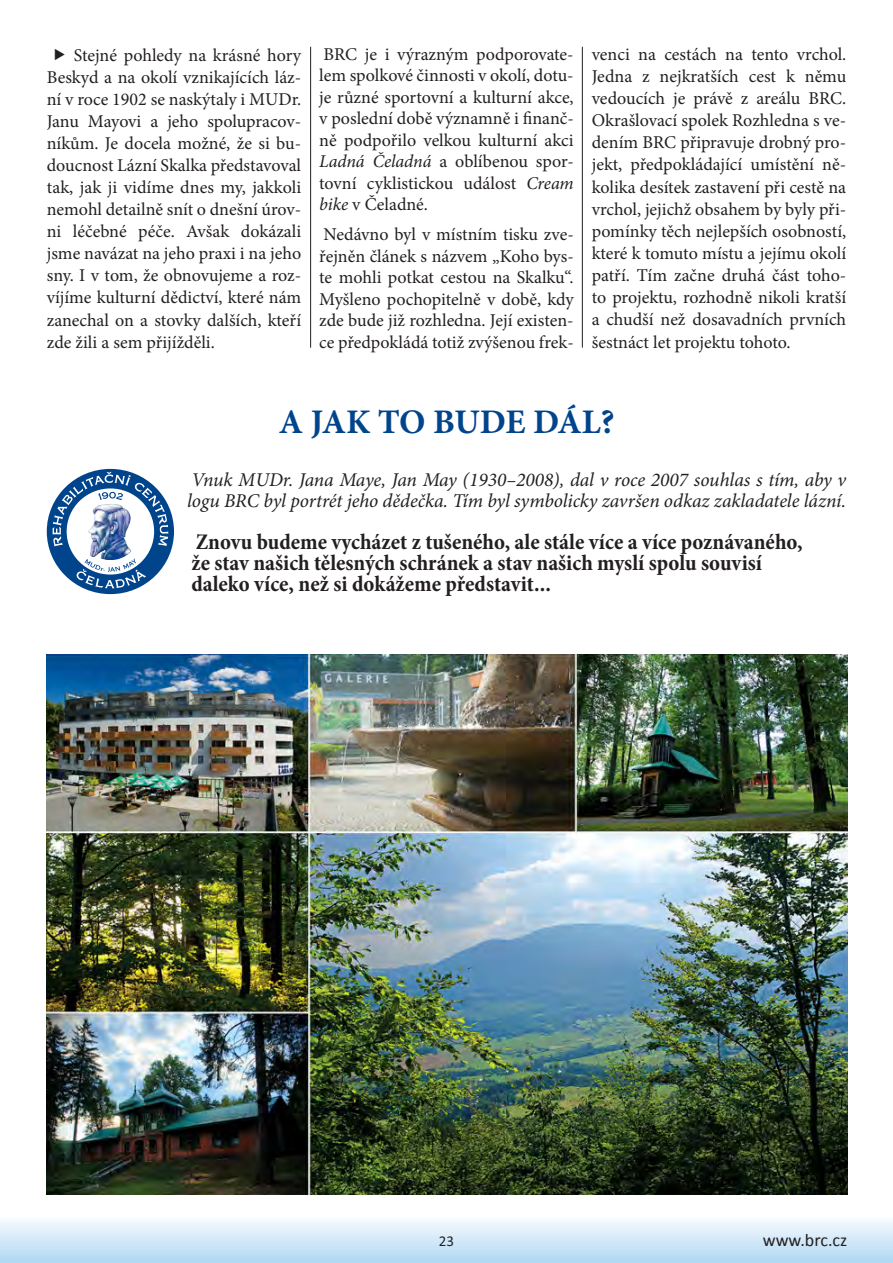
<style>
.page{position:relative;width:893px;height:1263px;background:#fff}
.page>*{position:absolute;margin:0;border:0;box-sizing:border-box;transform-origin:0 0}
.t1{font:700 34.5px "Minion Pro";letter-spacing:-.015em;color:#00448c}
.t2{font:700 condensed 22.5px/21px "Minion Pro";color:#231f20}
.t3{font:italic 19.5px/21px "Minion Pro";letter-spacing:-.005em;color:#231f20}
.t4{font:18px/22px "Minion Pro";color:#231f20;text-align:justify}
.t5{font:18px "Calibri";color:#231f20}
.s1{font-style:italic}
</style>
<div class="page">
<div style="left:0;top:1216px;width:893px;height:47px;background:linear-gradient(to bottom,#fcfcfe,#aed7f3)"></div>
<svg style="left:47px;top:469px;width:127px;height:125px"></svg>
<img style="left:47px;top:654px;width:800px;height:541px">
<hr style="left:582px;top:47px;width:1px;height:301px;background:#231f20">
<hr style="left:310px;top:47px;width:1px;height:301px;background:#231f20">
<svg style="left:440px;top:1236px;width:13px;height:10px"></svg>
<p class="t4" style="left:47px;top:45px;width:256px;text-indent:27px">Stejné pohledy na krásné hory Beskyd a na okolí vznikajících láz&shy;ní v roce 1902 se naskýtaly i MUDr.<br>Janu Mayovi a jeho spolupracov&shy;níkům. Je docela možné, že si bu&shy;doucnost Lázní Skalka představoval tak, jak ji vidíme dnes my, jakkoli nemohl detailně snít o dnešní úrov&shy;ni léčebné péče. Avšak dokázali jsme navázat na jeho praxi i na jeho sny. I v tom, že obnovujeme a roz&shy;víjíme kulturní dědictví, které nám zanechal on a stovky dalších, kteří zde žili a sem přijížděli.</p>
<p class="t4" style="left:319px;top:45px;width:256px;line-height:21.5px">BRC je i výrazným podporovate&shy;lem spolkové činnosti v okolí, dotu&shy;je různé sportovní a kulturní akce, v poslední době významně i finanč&shy;ně podpořilo velkou kulturní akci <span class="s1">Ladná Čeladná</span> a oblíbenou spor&shy;tovní cyklistickou událost <span class="s1">Cream bike</span> v Čeladné.</p>
<p class="t4" style="left:319px;top:225px;width:256px;line-height:21.5px">Nedávno byl v místním tisku zve&shy;řejněn článek s názvem „Koho bys&shy;te mohli potkat cestou na Skalku“.<br>Myšleno pochopitelně v době, kdy zde bude již rozhledna. Její existen&shy;ce předpokládá totiž zvýšenou frek-</p>
<p class="t4" style="left:592px;top:44px;width:256px">venci na cestách na tento vrchol.<br>Jedna z nejkratších cest k němu vedoucích je právě z areálu BRC.<br>Okrašlovací spolek Rozhledna s ve&shy;dením BRC připravuje drobný pro&shy;jekt, předpokládající umístění ně&shy;kolika desítek zastavení při cestě na vrchol, jejichž obsahem by byly při&shy;pomínky těch nejlepších osobností, které k tomuto místu a jejímu okolí patří. Tím začne druhá část toho&shy;to projektu, rozhodně nikoli kratší a chudší než dosavadních prvních šestnáct let projektu tohoto.</p>
<h1 class="t1" style="left:279px;top:408px;width:337px">A JAK TO BUDE DÁL?</h1>
<p class="t3" style="left:187px;top:471px;width:661px">Vnuk MUDr. Jana Maye, Jan May (1930–2008), dal v roce 2007 souhlas s tím, aby v logu BRC byl portrét jeho dědečka. Tím byl symbolicky završen odkaz zakladatele lázní.</p>
<p class="t2" style="left:191px;top:531px;width:613px">Znovu budeme vycházet z tušeného, ale stále více a více poznávaného, že stav našich tělesných schránek a stav našich myslí spolu souvisí daleko více, než si dokážeme představit...</p>
<p class="t5" style="left:763px;top:1232px;width:86px">www.brc.cz</p>
</div>
